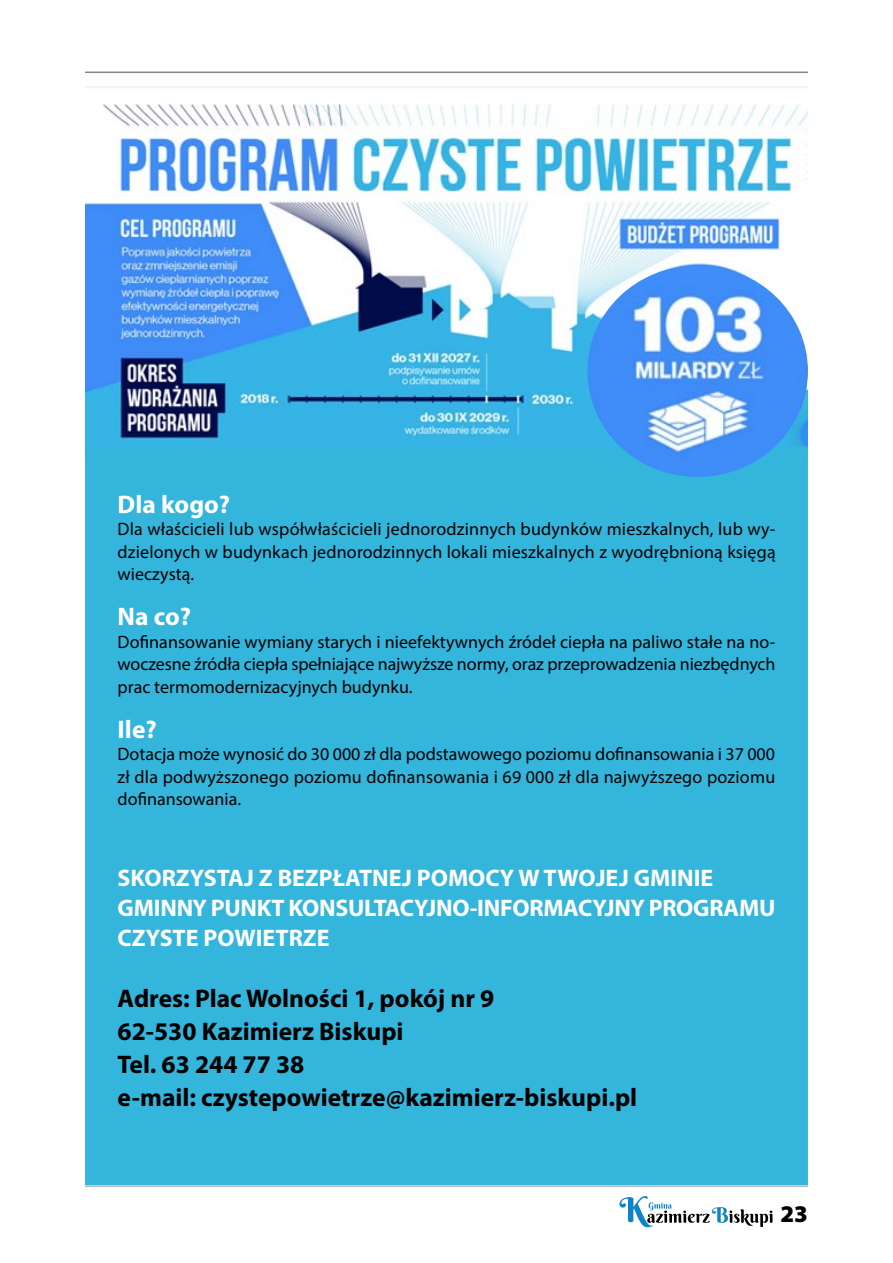
<style>
.page{position:relative;width:893px;height:1263px;background:#fff}
.page>*{position:absolute;margin:0;border:0;box-sizing:border-box;transform-origin:0 0}
.t1{font:700 25.5px/33px "Myriad Pro";color:#000}
.t2{font:700 25.5px "Myriad Pro";color:#fff}
.t3{font:700 24px/30px "Myriad Pro";letter-spacing:-.005em;color:#fff}
.t4{font:900 24px "Myriad Pro";color:#000}
.t5{font:18px/22.5px "Myriad Pro";letter-spacing:.005em;color:#000;text-align:justify}
</style>
<div class="page">
<hr style="left:85px;top:1185px;width:723px;height:2px;background:#bcbcbc">
<svg style="left:619px;top:1196px;width:153px;height:31px"></svg>
<hr style="left:85px;top:72px;width:723px;height:1px;background:#878787">
<img style="left:86px;top:86px;width:722px;height:360px">
<div style="left:85px;top:446px;width:723px;height:739px;background:#33b5dc"></div>
<img style="left:587px;top:265px;width:221px;height:212px">
<h1 class="t2" style="left:118px;top:487px;width:114px">Dla kogo?</h1>
<p class="t5" style="left:118px;top:517px;width:660px">Dla właścicieli lub współwłaścicieli jednorodzinnych budynków mieszkalnych, lub wy&shy;dzielonych w budynkach jednorodzinnych lokali mieszkalnych z wyodrębnioną księgą wieczystą.</p>
<h1 class="t2" style="left:118px;top:600px;width:75px">Na co?</h1>
<p class="t5" style="left:118px;top:630px;width:659px">Dofinansowanie wymiany starych i nieefektywnych źródeł ciepła na paliwo stałe na no&shy;woczesne źródła ciepła spełniające najwyższe normy, oraz przeprowadzenia niezbędnych prac termomodernizacyjnych budynku.</p>
<h1 class="t2" style="left:118px;top:712px;width:41px">Ile?</h1>
<p class="t5" style="left:118px;top:742px;width:659px">Dotacja może wynosić do 30 000 zł dla podstawowego poziomu dofinansowania i 37 000 zł dla podwyższonego poziomu dofinansowania i 69 000 zł dla najwyższego poziomu dofinansowania.</p>
<h2 class="t3" style="left:118px;top:862px;width:659px">SKORZYSTAJ Z BEZPŁATNEJ POMOCY W TWOJEJ GMINIE<br>GMINNY PUNKT KONSULTACYJNO-INFORMACYJNY PROGRAMU<br>CZYSTE POWIETRZE</h2>
<h1 class="t1" style="left:118px;top:981px;width:521px">Adres: Plac Wolności 1, pokój nr 9<br>62-530 Kazimierz Biskupi<br>Tel. 63 244 77 38<br>e-mail: czystepowietrze@kazimierz-biskupi.pl</h1>
<h2 class="t4" style="left:780px;top:1200px;width:29px">23</h2>
</div>
